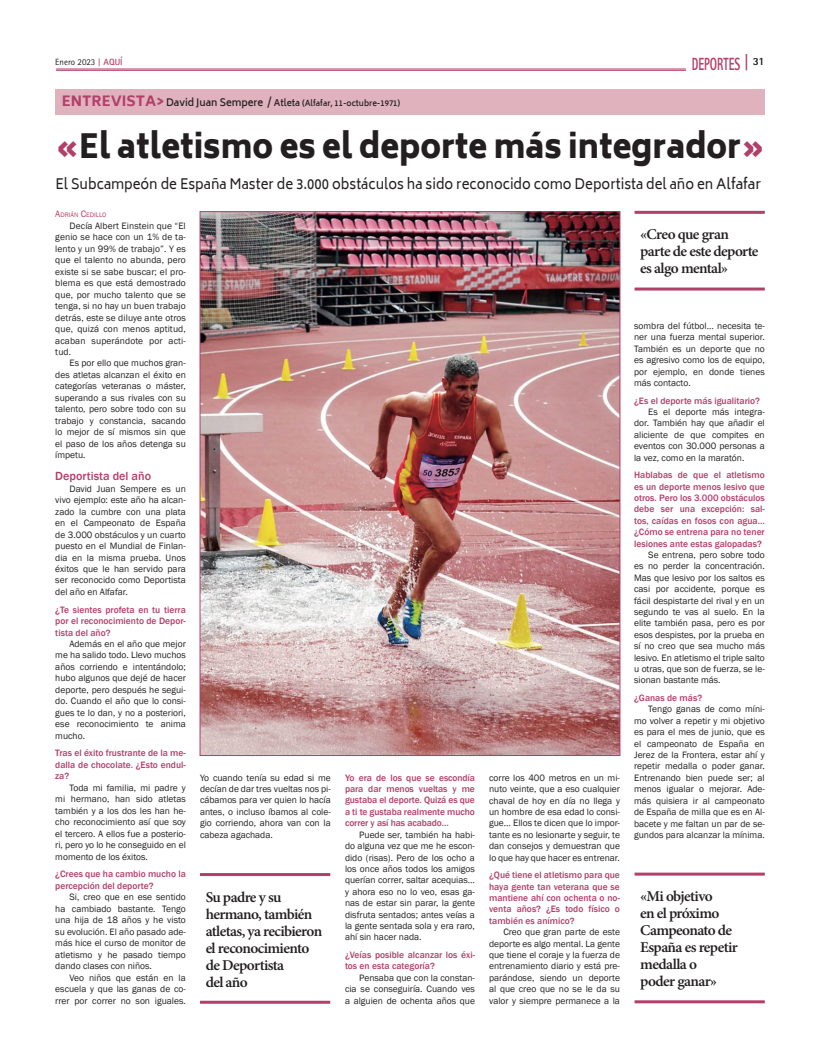
<style>
.page{position:relative;width:820px;height:1049px;background:#fff}
.page>*{position:absolute;margin:0;border:0;box-sizing:border-box;transform-origin:0 0}
.t1{font:900 33px "Biryani";color:#231f20;scale:.93 1}
.t2{font:800 17.6px "Rotis Sans Serif Std";color:#b23f6a;scale:.64 1}
.t3{font:600 15px/17px "Minion Pro";letter-spacing:-.04em;color:#231f20}
.t4{font:14px "Biryani";color:#231f20;scale:.95 1}
.t5{font:500 12.1px "Franklin Gothic";color:#b23f6a}
.t6{font:9.5px/11.4px "Franklin Gothic";color:#231f20;text-align:justify}
.t7{font:500 9.5px/11.4px "Franklin Gothic";color:#b23f6a;text-align:justify}
.t8{font:9px "Rotis Sans Serif Std";color:#231f20}
.t9{font:600 8px "Biryani";color:#231f20}
.t10{font:6.7px "Franklin Gothic";color:#b23f6a}
.s1{font-family:"Rotis Serif Std";font-weight:700;color:#b23f6a}
.s2{font-weight:700;color:#b23f6a}
.s3{font-size:18.2px}
.s4{font-weight:800;font-size:14px;color:#b23f6a}
.s5{font-size:10px}
.s6{font-size:9px}
.s7{color:#b23f6a}
.s8{font-size:9.5px}
</style>
<div class="page">
<img style="left:201px;top:213px;width:417px;height:541px">
<hr style="left:200px;top:873px;width:130px;height:3px;background:#b23f6a">
<hr style="left:200px;top:1001px;width:130px;height:3px;background:#b23f6a">
<hr style="left:634px;top:211px;width:130px;height:3px;background:#b23f6a">
<hr style="left:634px;top:287px;width:130px;height:3px;background:#b23f6a">
<hr style="left:634px;top:872px;width:130px;height:3px;background:#b23f6a">
<hr style="left:634px;top:1000px;width:130px;height:3px;background:#b23f6a">
<hr style="left:56px;top:68px;width:629px;height:1px;background:#b23f6a">
<hr style="left:56px;top:70px;width:629px;height:1px;background:#b23f6a">
<div style="left:55px;top:89px;width:709px;height:26px;background:#dfb2bd"></div>
<p class="t8" style="left:55px;top:56px;width:69px">Enero 2023 <span class="s1">|</span> <span class="s2">AQUÍ</span></p>
<h2 class="t2" style="left:691px;top:53px;width:115px">DEPORTES <span class="s3">|</span> <sup>31</sup></h2>
<p class="t9" style="left:62px;top:99px;width:340px"><span class="s4">ENTREVISTA&gt;</span> <span class="s5">David Juan Sempere /</span> <span class="s6">Atleta</span> (Alfafar, 11-octubre-1971)</p>
<h1 class="t1" style="left:56px;top:127px;width:763px"><span class="s7">«</span>El atletismo es el deporte más integrador<span class="s7">»</span></h1>
<h3 class="t4" style="left:55px;top:176px;width:743px">El Subcampeón de España Master de 3.000 obstáculos ha sido reconocido como Deportista del año en Alfafar</h3>
<p class="t10" style="left:55px;top:211px;width:53px"><span class="s8">A</span>DRIÁN <span class="s8">C</span>EDILLO</p>
<p class="t6" style="left:55px;top:220px;width:132px;text-indent:14px">Decía Albert Einstein que “El genio se hace con un 1% de ta&shy;lento y un 99% de trabajo”. Y es que el talento no abunda, pero existe si se sabe buscar; el pro&shy;blema es que está demostrado que, por mucho talento que se tenga, si no hay un buen trabajo detrás, este se diluye ante otros que, quizá con menos aptitud, acaban superándote por acti&shy;tud.</p>
<p class="t6" style="left:55px;top:358px;width:132px;text-indent:14px">Es por ello que muchos gran&shy;des atletas alcanzan el éxito en categorías veteranas o máster, superando a sus rivales con su talento, pero sobre todo con su trabajo y constancia, sacando lo mejor de sí mismos sin que el paso de los años detenga su ímpetu.</p>
<p class="t5" style="left:55px;top:469px;width:97px">Deportista del año</p>
<p class="t6" style="left:55px;top:483px;width:132px;text-indent:14px">David Juan Sempere es un vivo ejemplo: este año ha alcan&shy;zado la cumbre con una plata en el Campeonato de España de 3.000 obstáculos y un cuarto puesto en el Mundial de Finlan&shy;dia en la misma prueba. Unos éxitos que le han servido para ser reconocido como Deportista del año en Alfafar.</p>
<p class="t7" style="left:55px;top:604px;width:132px">¿Te sientes profeta en tu tierra por el reconocimiento de Depor&shy;tista del año?</p>
<p class="t6" style="left:55px;top:638px;width:132px;text-indent:14px">Además en el año que mejor me ha salido todo. Llevo muchos años corriendo e intentándolo; hubo algunos que dejé de hacer deporte, pero después he segui&shy;do. Cuando el año que lo consi&shy;gues te lo dan, y no a posteriori, ese reconocimiento te anima mucho.</p>
<p class="t7" style="left:55px;top:748px;width:132px">Tras el éxito frustrante de la me&shy;dalla de chocolate. ¿Esto endul&shy;za?</p>
<p class="t6" style="left:55px;top:782px;width:132px;text-indent:14px">Toda mi familia, mi padre y mi hermano, han sido atletas también y a los dos les han he&shy;cho reconocimiento así que soy el tercero. A ellos fue a posterio&shy;ri, pero yo lo he conseguido en el momento de los éxitos.</p>
<p class="t7" style="left:55px;top:868px;width:132px">¿Crees que ha cambio mucho la percepción del deporte?</p>
<p class="t6" style="left:55px;top:891px;width:132px;text-indent:14px">Si, creo que en ese sentido ha cambiado bastante. Tengo una hija de 18 años y he visto su evolución. El año pasado ade&shy;más hice el curso de monitor de atletismo y he pasado tiempo dando clases con niños.</p>
<p class="t6" style="left:55px;top:972px;width:132px;text-indent:14px">Veo niños que están en la escuela y que las ganas de co&shy;rrer por correr no son iguales.</p>
<p class="t6" style="left:200px;top:772px;width:132px">Yo cuando tenía su edad si me decían de dar tres vueltas nos pi&shy;cábamos para ver quien lo hacía antes, o incluso íbamos al cole&shy;gio corriendo, ahora van con la cabeza agachada.</p>
<p class="t7" style="left:345px;top:772px;width:131px">Yo era de los que se escondía para dar menos vueltas y me gustaba el deporte. Quizá es que a ti te gustaba realmente mucho correr y así has acabado…</p>
<p class="t6" style="left:345px;top:829px;width:131px;text-indent:14px">Puede ser, también ha habi&shy;do alguna vez que me he escon&shy;dido (risas). Pero de los ocho a los once años todos los amigos querían correr, saltar acequias… y ahora eso no lo veo, esas ga&shy;nas de estar sin parar, la gente disfruta sentados; antes veías a la gente sentada sola y era raro, ahí sin hacer nada.</p>
<p class="t7" style="left:345px;top:949px;width:131px">¿Veías posible alcanzar los éxi&shy;tos en esta categoría?</p>
<p class="t6" style="left:345px;top:972px;width:131px;text-indent:14px">Pensaba que con la constan&shy;cia se conseguiría. Cuando ves a alguien de ochenta años que</p>
<h3 class="t3" style="left:206px;top:888px;width:118px">Su padre y su hermano, también atletas, ya recibieron el reconocimiento de Deportista<br>del año</h3>
<h3 class="t3" style="left:640px;top:226px;width:120px">«Creo que gran parte de este deporte es algo mental»</h3>
<p class="t6" style="left:489px;top:772px;width:132px">corre los 400 metros en un mi&shy;nuto veinte, que a eso cualquier chaval de hoy en día no llega y un hombre de esa edad lo consi&shy;gue… Ellos te dicen que lo impor&shy;tante es no lesionarte y seguir, te dan consejos y demuestran que lo que hay que hacer es entrenar.</p>
<p class="t7" style="left:489px;top:869px;width:132px">¿Qué tiene el atletismo para que haya gente tan veterana que se mantiene ahí con ochenta o no&shy;venta años? ¿Es todo físico o también es anímico?</p>
<p class="t6" style="left:489px;top:926px;width:132px;text-indent:14px">Creo que gran parte de este deporte es algo mental. La gente que tiene el coraje y la fuerza de entrenamiento diario y está pre&shy;parándose, siendo un deporte al que creo que no se le da su valor y siempre permanece a la</p>
<p class="t6" style="left:634px;top:320px;width:132px">sombra del fútbol… necesita te&shy;ner una fuerza mental superior.<br>También es un deporte que no es agresivo como los de equipo, por ejemplo, en donde tienes más contacto.</p>
<p class="t7" style="left:634px;top:395px;width:127px">¿Es el deporte más igualitario?</p>
<p class="t6" style="left:634px;top:406px;width:132px;text-indent:14px">Es el deporte más integra&shy;dor. También hay que añadir el aliciente de que compites en eventos con 30.000 personas a la vez, como en la maratón.</p>
<p class="t7" style="left:634px;top:469px;width:132px">Hablabas de que el atletismo es un deporte menos lesivo que otros. Pero los 3.000 obstáculos debe ser una excepción: sal&shy;tos, caídas en fosos con agua… ¿Cómo se entrena para no tener lesiones ante estas galopadas?</p>
<p class="t6" style="left:634px;top:549px;width:132px;text-indent:14px">Se entrena, pero sobre todo es no perder la concentración.<br>Mas que lesivo por los saltos es casi por accidente, porque es fácil despistarte del rival y en un segundo te vas al suelo. En la elite también pasa, pero es por esos despistes, por la prueba en sí no creo que sea mucho más lesivo. En atletismo el triple salto u otras, que son de fuerza, se le&shy;sionan bastante más.</p>
<p class="t7" style="left:634px;top:692px;width:69px">¿Ganas de más?</p>
<p class="t6" style="left:634px;top:704px;width:132px;text-indent:14px">Tengo ganas de como míni&shy;mo volver a repetir y mi objetivo es para el mes de junio, que es el campeonato de España en Jerez de la Frontera, estar ahí y repetir medalla o poder ganar.<br>Entrenando bien puede ser; al menos igualar o mejorar. Ade&shy;más quisiera ir al campeonato de España de milla que es en Al&shy;bacete y me faltan un par de se&shy;gundos para alcanzar la mínima.</p>
<h3 class="t3" style="left:640px;top:888px;width:99px">«Mi objetivo<br>en el próximo<br>Campeonato de<br>España es repetir medalla o<br>poder ganar»</h3>
</div>
